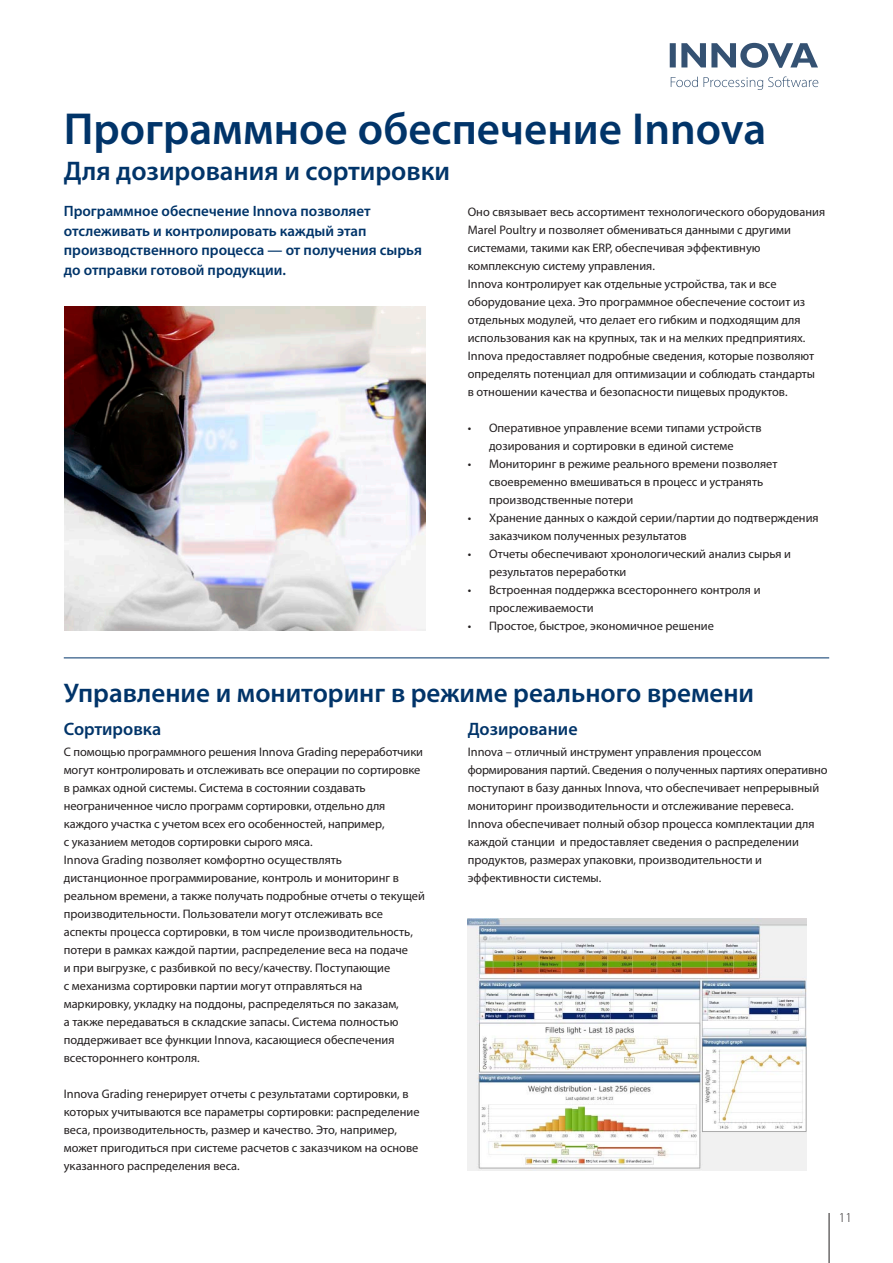
<style>
.page{position:relative;width:893px;height:1263px;background:#fff}
.page>*{position:absolute;margin:0;border:0;box-sizing:border-box;transform-origin:0 0}
.t1{font:600 45px "Myriad Pro";color:#013469}
.t2{font:600 27px "Myriad Pro";color:#013469}
.t3{font:600 18px "Myriad Pro";color:#013469}
.t4{font:600 15px/19.5px "Myriad Pro";color:#013469}
.t5{font:300 13.5px "Myriad Pro";color:#231f20}
.t6{font:12.3px/18px "Myriad Pro";color:#231f20}
</style>
<div class="page">
<hr style="left:829px;top:1213px;width:1px;height:50px;background:#231f20">
<img style="left:468px;top:918px;width:338px;height:252px">
<svg style="left:670px;top:43px;width:148px;height:25px"></svg>
<svg style="left:671px;top:76px;width:147px;height:14px"></svg>
<img style="left:64px;top:306px;width:361px;height:324px">
<hr style="left:64px;top:658px;width:765px;height:1px;background:#013469">
<h1 class="t1" style="left:64px;top:104px;width:704px">Программное обеспечение I nnova</h1>
<h2 class="t2" style="left:64px;top:156px;width:388px">Для дозирования и сортировки</h2>
<p class="t4" style="left:64px;top:201px;width:360px">Программное обеспечение I nnova позволяет отслеживать и контролировать каждый этап производственного процесса — от получения сырья до отправки готовой продукции.</p>
<p class="t6" style="left:468px;top:203px;width:359px">Оно связывает весь ассортимент технологического оборудования Marel Poultry и позволяет обмениваться данными с другими системами, такими как ERP, обеспечивая эффективную комплексную систему управления.<br>Innova контролирует как отдельные устройства, так и все оборудование цеха. Это программное обеспечение состоит из отдельных модулей, что делает его гибким и подходящим для использования как на крупных, так и на мелких предприятиях.<br>Innova предоставляет подробные сведения, которые позволяют определять потенциал для оптимизации и соблюдать стандарты<br>в отношении качества и безопасности пищевых продуктов.</p>
<p class="t6" style="left:468px;top:419px;width:295px;text-align:center">• Оперативное управление всеми типами устройств дозирования и сортировки в единой системе</p>
<p class="t6" style="left:489px;top:455px;width:290px;text-indent:-21px">• Мониторинг в режиме реального времени позволяет своевременно вмешиваться в процесс и устранять производственные потери</p>
<p class="t6" style="left:489px;top:509px;width:331px;text-indent:-21px">• Хранение данных о каждой серии/партии до подтверждения заказчиком полученных результатов</p>
<p class="t6" style="left:489px;top:545px;width:304px;text-indent:-21px">• Отчеты обеспечивают хронологический анализ сырья и результатов переработки</p>
<p class="t6" style="left:489px;top:581px;width:273px;text-indent:-21px">• Встроенная поддержка всестороннего контроля и прослеживаемости</p>
<p class="t6" style="left:468px;top:617px;width:248px">• Простое, быстрое, экономичное решение</p>
<h2 class="t2" style="left:64px;top:678px;width:692px">Управление и мониторинг в режиме реального времени</h2>
<h3 class="t3" style="left:64px;top:719px;width:99px">Сортировка</h3>
<p class="t6" style="left:64px;top:743px;width:363px">С помощью программного решения Innova Grading переработчики могут контролировать и отслеживать все операции по сортировке в рамках одной системы. Система в состоянии создавать неограниченное число программ сортировки, отдельно для каждого участка с учетом всех его особенностей, например,<br>с указанием методов сортировки сырого мяса.<br>Innova Grading позволяет комфортно осуществлять дистанционное программирование, контроль и мониторинг в реальном времени, а также получать подробные отчеты о текущей производительности. Пользователи могут отслеживать все аспекты процесса сортировки, в том числе производительность, потери в рамках каждой партии, распределение веса на подаче<br>и при выгрузке, с разбивкой по весу/качеству. Поступающие<br>с механизма сортировки партии могут отправляться на маркировку, укладку на поддоны, распределяться по заказам,<br>а также передаваться в складские запасы. Система полностью поддерживает все функции Innova, касающиеся обеспечения всестороннего контроля.</p>
<p class="t6" style="left:64px;top:1085px;width:357px">Innova Grading генерирует отчеты с результатами сортировки, в которых учитываются все параметры сортировки: распределение веса, производительность, размер и качество. Это, например, может пригодиться при системе расчетов с заказчиком на основе указанного распределения веса.</p>
<h3 class="t3" style="left:468px;top:719px;width:111px">Дозирование</h3>
<p class="t6" style="left:468px;top:743px;width:361px">Innova – отличный инструмент управления процессом формирования партий. Сведения о полученных партиях оперативно поступают в базу данных Innova, что обеспечивает непрерывный мониторинг производительности и отслеживание перевеса.<br>Innova обеспечивает полный обзор процесса комплектации для каждой станции и предоставляет сведения о распределении продуктов, размерах упаковки, производительности и эффективности системы.</p>
<p class="t5" style="left:839px;top:1210px;width:15px">11</p>
</div>
